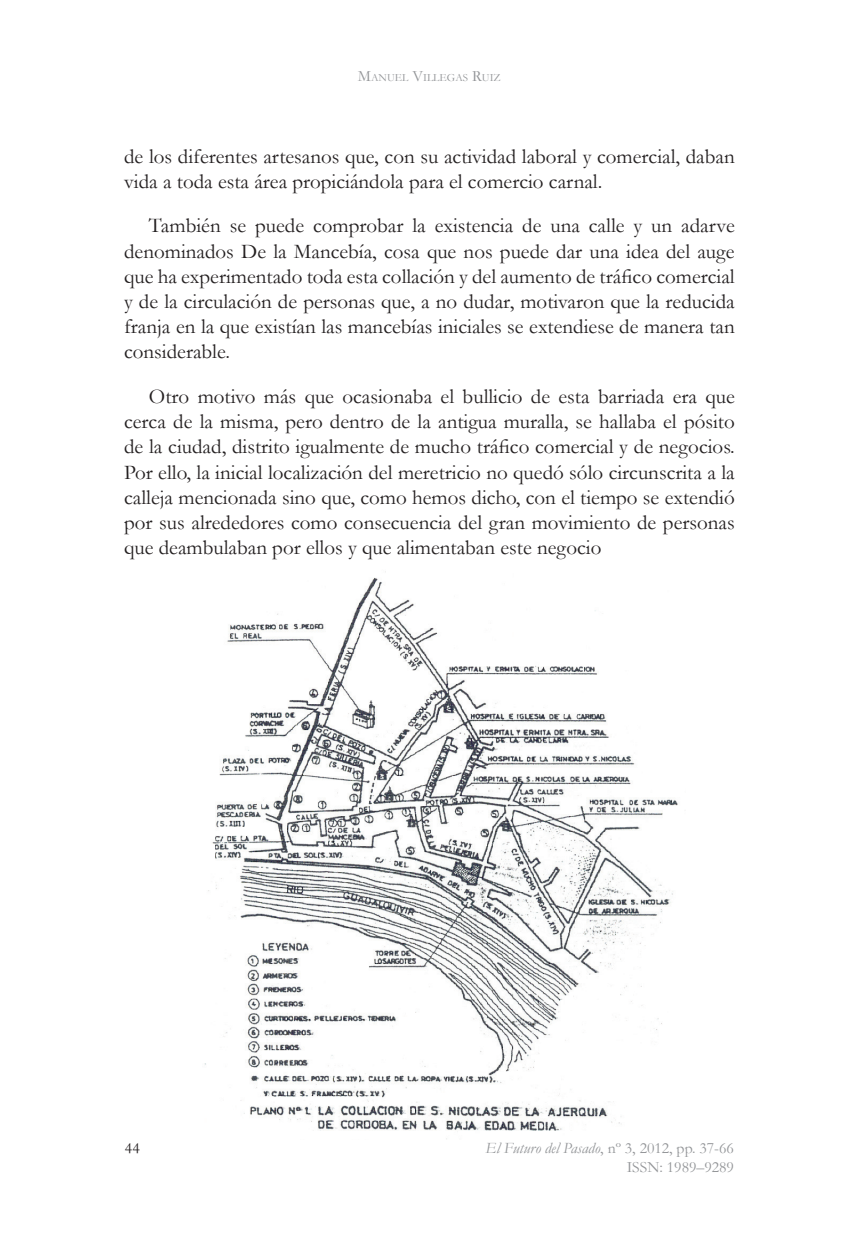
<style>
.page{position:relative;width:844px;height:1241px;background:#fff}
.page>*{position:absolute;margin:0;border:0;box-sizing:border-box;transform-origin:0 0}
.t1{font:21px/25.2px "Garamond";color:#231f20;text-align:justify}
.t2{font:15.75px/18.9px "Garamond";color:#939598;text-align:right}
.t3{font:15.75px "Garamond";color:#231f20}
.t4{font:11.03px "Garamond";color:#939598}
.s1{font-size:15.75px}
.s2{font-style:italic}
</style>
<div class="page">
<img style="left:204px;top:571px;width:474px;height:568px">
<p class="t4" style="left:358px;top:70px;width:144px"><span class="s1">M</span>ANUEL <span class="s1">V</span>ILLEGAS <span class="s1">R</span>UIZ</p>
<p class="t1" style="left:124px;top:143px;width:612px">de los diferentes artesanos que, con su actividad laboral y comercial, daban vida a toda esta área propiciándola para el comercio carnal.</p>
<p class="t1" style="left:124px;top:212px;width:612px;text-indent:25px">También se puede comprobar la existencia de una calle y un adarve denominados De la Mancebía, cosa que nos puede dar una idea del auge que ha experimentado toda esta collación y del aumento de tráfico comercial y de la circulación de personas que, a no dudar, motivaron que la reducida franja en la que existían las mancebías iniciales se extendiese de manera tan considerable.</p>
<p class="t1" style="left:124px;top:383px;width:612px;text-indent:25px">Otro motivo más que ocasionaba el bullicio de esta barriada era que cerca de la misma, pero dentro de la antigua muralla, se hallaba el pósito de la ciudad, distrito igualmente de mucho tráfico comercial y de negocios.<br>Por ello, la inicial localización del meretricio no quedó sólo circunscrita a la calleja mencionada sino que, como hemos dicho, con el tiempo se extendió por sus alrededores como consecuencia del gran movimiento de personas que deambulaban por ellos y que alimentaban este negocio</p>
<p class="t3" style="left:125px;top:1137px;width:16px">44</p>
<p class="t2" style="left:485px;top:1137px;width:250px"><span class="s2">El Futuro del Pasado</span>, nº 3, 2012, pp. 37-66<br>ISSN: 1989–9289</p>
</div>
